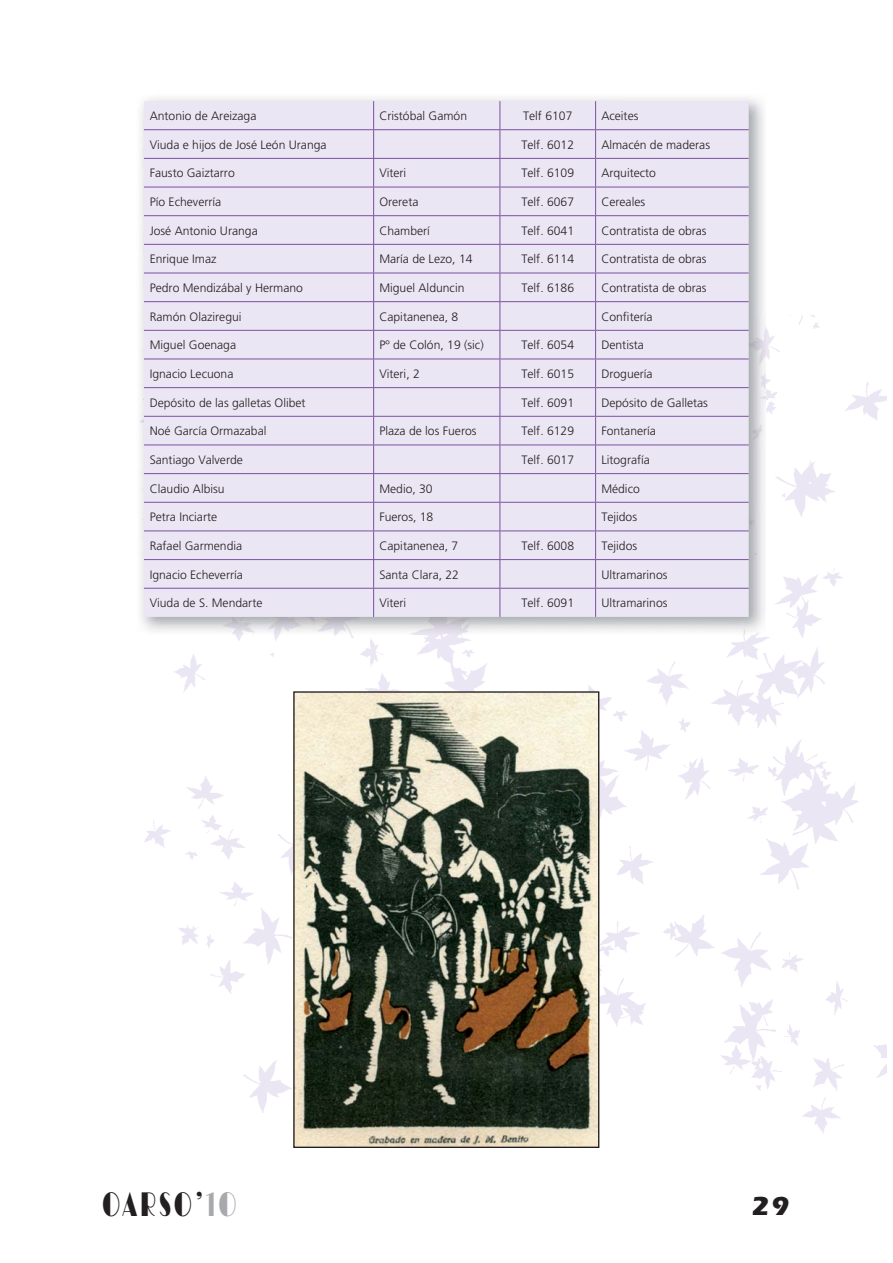
<style>
.page{position:relative;width:893px;height:1263px;background:#fff}
.page>*{position:absolute;margin:0;border:0;box-sizing:border-box;transform-origin:0 0}
.t1{font:33.75px "Ritz FLF Cond";letter-spacing:.1em;color:#231f20}
.t2{font:700 27px "Itc Eras";color:#231f20}
.t3{font:300 12.15px "Frutiger";color:#231f20}
.s1{color:#a7a9ac}
</style>
<div class="page">
<img style="left:144px;top:315px;width:742px;height:818px">
<img style="left:139px;top:97px;width:627px;height:537px">
<div style="left:144px;top:101px;width:605px;height:516px;background:#ebe6f3"></div>
<hr style="left:144px;top:129px;width:356px;height:1px;background:#7c51a1">
<hr style="left:500px;top:129px;width:96px;height:1px;background:#7c51a1">
<hr style="left:596px;top:129px;width:153px;height:1px;background:#7c51a1">
<hr style="left:144px;top:158px;width:356px;height:1px;background:#7c51a1">
<hr style="left:500px;top:158px;width:96px;height:1px;background:#7c51a1">
<hr style="left:596px;top:158px;width:153px;height:1px;background:#7c51a1">
<hr style="left:144px;top:187px;width:356px;height:1px;background:#7c51a1">
<hr style="left:500px;top:187px;width:96px;height:1px;background:#7c51a1">
<hr style="left:596px;top:187px;width:153px;height:1px;background:#7c51a1">
<hr style="left:144px;top:215px;width:356px;height:1px;background:#7c51a1">
<hr style="left:500px;top:215px;width:96px;height:1px;background:#7c51a1">
<hr style="left:596px;top:215px;width:153px;height:1px;background:#7c51a1">
<hr style="left:144px;top:244px;width:356px;height:1px;background:#7c51a1">
<hr style="left:500px;top:244px;width:96px;height:1px;background:#7c51a1">
<hr style="left:596px;top:244px;width:153px;height:1px;background:#7c51a1">
<hr style="left:144px;top:273px;width:356px;height:1px;background:#7c51a1">
<hr style="left:500px;top:273px;width:96px;height:1px;background:#7c51a1">
<hr style="left:596px;top:273px;width:153px;height:1px;background:#7c51a1">
<hr style="left:144px;top:301px;width:356px;height:1px;background:#7c51a1">
<hr style="left:500px;top:301px;width:96px;height:1px;background:#7c51a1">
<hr style="left:596px;top:301px;width:153px;height:1px;background:#7c51a1">
<hr style="left:144px;top:330px;width:356px;height:1px;background:#7c51a1">
<hr style="left:500px;top:330px;width:96px;height:1px;background:#7c51a1">
<hr style="left:596px;top:330px;width:153px;height:1px;background:#7c51a1">
<hr style="left:144px;top:359px;width:356px;height:1px;background:#7c51a1">
<hr style="left:500px;top:359px;width:96px;height:1px;background:#7c51a1">
<hr style="left:596px;top:359px;width:153px;height:1px;background:#7c51a1">
<hr style="left:144px;top:387px;width:356px;height:1px;background:#7c51a1">
<hr style="left:500px;top:387px;width:96px;height:1px;background:#7c51a1">
<hr style="left:596px;top:387px;width:153px;height:1px;background:#7c51a1">
<hr style="left:144px;top:416px;width:356px;height:1px;background:#7c51a1">
<hr style="left:500px;top:416px;width:96px;height:1px;background:#7c51a1">
<hr style="left:596px;top:416px;width:153px;height:1px;background:#7c51a1">
<hr style="left:144px;top:445px;width:356px;height:1px;background:#7c51a1">
<hr style="left:500px;top:445px;width:96px;height:1px;background:#7c51a1">
<hr style="left:596px;top:445px;width:153px;height:1px;background:#7c51a1">
<hr style="left:144px;top:473px;width:356px;height:1px;background:#7c51a1">
<hr style="left:500px;top:473px;width:96px;height:1px;background:#7c51a1">
<hr style="left:596px;top:473px;width:153px;height:1px;background:#7c51a1">
<hr style="left:144px;top:502px;width:356px;height:1px;background:#7c51a1">
<hr style="left:500px;top:502px;width:96px;height:1px;background:#7c51a1">
<hr style="left:596px;top:502px;width:153px;height:1px;background:#7c51a1">
<hr style="left:144px;top:531px;width:356px;height:1px;background:#7c51a1">
<hr style="left:500px;top:531px;width:96px;height:1px;background:#7c51a1">
<hr style="left:596px;top:531px;width:153px;height:1px;background:#7c51a1">
<hr style="left:144px;top:559px;width:356px;height:1px;background:#7c51a1">
<hr style="left:500px;top:559px;width:96px;height:1px;background:#7c51a1">
<hr style="left:596px;top:559px;width:153px;height:1px;background:#7c51a1">
<hr style="left:144px;top:588px;width:356px;height:1px;background:#7c51a1">
<svg style="left:373px;top:101px;width:1px;height:516px"></svg>
<hr style="left:500px;top:588px;width:96px;height:1px;background:#7c51a1">
<svg style="left:500px;top:101px;width:1px;height:516px"></svg>
<hr style="left:596px;top:588px;width:153px;height:1px;background:#7c51a1">
<svg style="left:595px;top:101px;width:1px;height:516px"></svg>
<img style="left:295px;top:693px;width:302px;height:453px">
<div style="left:293px;top:691px;width:306px;height:457px;border:1px solid #231f20"></div>
<p class="t3" style="left:150px;top:111px;width:108px">Antonio de Areizaga</p>
<p class="t3" style="left:379px;top:111px;width:89px">Cristóbal Gamón</p>
<p class="t3" style="left:523px;top:111px;width:51px">Telf 6107</p>
<p class="t3" style="left:601px;top:111px;width:39px">Aceites</p>
<p class="t3" style="left:150px;top:140px;width:178px">Viuda e hijos de José León Uranga</p>
<p class="t3" style="left:521px;top:140px;width:54px">Telf. 6012</p>
<p class="t3" style="left:601px;top:140px;width:110px">Almacén de maderas</p>
<p class="t3" style="left:150px;top:168px;width:87px">Fausto Gaiztarro</p>
<p class="t3" style="left:379px;top:168px;width:28px">Viteri</p>
<p class="t3" style="left:521px;top:168px;width:54px">Telf. 6109</p>
<p class="t3" style="left:601px;top:168px;width:56px">Arquitecto</p>
<p class="t3" style="left:150px;top:197px;width:73px">Pío Echeverría</p>
<p class="t3" style="left:379px;top:197px;width:41px">Orereta</p>
<p class="t3" style="left:521px;top:197px;width:54px">Telf. 6067</p>
<p class="t3" style="left:601px;top:197px;width:45px">Cereales</p>
<p class="t3" style="left:150px;top:226px;width:110px">José Antonio Uranga</p>
<p class="t3" style="left:379px;top:226px;width:52px">Chamberí</p>
<p class="t3" style="left:521px;top:226px;width:54px">Telf. 6041</p>
<p class="t3" style="left:601px;top:226px;width:107px">Contratista de obras</p>
<p class="t3" style="left:150px;top:254px;width:68px">Enrique Imaz</p>
<p class="t3" style="left:379px;top:254px;width:95px">María de Lezo, 14</p>
<p class="t3" style="left:521px;top:254px;width:54px">Telf. 6114</p>
<p class="t3" style="left:601px;top:254px;width:107px">Contratista de obras</p>
<p class="t3" style="left:150px;top:283px;width:155px">Pedro Mendizábal y Hermano</p>
<p class="t3" style="left:379px;top:283px;width:87px">Miguel Alduncin</p>
<p class="t3" style="left:521px;top:283px;width:54px">Telf. 6186</p>
<p class="t3" style="left:601px;top:283px;width:107px">Contratista de obras</p>
<p class="t3" style="left:150px;top:312px;width:93px">Ramón Olaziregui</p>
<p class="t3" style="left:379px;top:312px;width:80px">Capitanenea, 8</p>
<p class="t3" style="left:601px;top:312px;width:53px">Confitería</p>
<p class="t3" style="left:150px;top:340px;width:88px">Miguel Goenaga</p>
<p class="t3" style="left:379px;top:340px;width:106px">Pº de Colón, 19 (sic)</p>
<p class="t3" style="left:521px;top:340px;width:54px">Telf. 6054</p>
<p class="t3" style="left:601px;top:340px;width:44px">Dentista</p>
<p class="t3" style="left:150px;top:369px;width:85px">Ignacio Lecuona</p>
<p class="t3" style="left:379px;top:369px;width:42px">Viteri, 2</p>
<p class="t3" style="left:521px;top:369px;width:54px">Telf. 6015</p>
<p class="t3" style="left:601px;top:369px;width:53px">Droguería</p>
<p class="t3" style="left:150px;top:398px;width:157px">Depósito de las galletas Olibet</p>
<p class="t3" style="left:521px;top:398px;width:54px">Telf. 6091</p>
<p class="t3" style="left:601px;top:398px;width:108px">Depósito de Galletas</p>
<p class="t3" style="left:150px;top:426px;width:118px">Noé García Ormazabal</p>
<p class="t3" style="left:379px;top:426px;width:99px">Plaza de los Fueros</p>
<p class="t3" style="left:521px;top:426px;width:54px">Telf. 6129</p>
<p class="t3" style="left:601px;top:426px;width:56px">Fontanería</p>
<p class="t3" style="left:150px;top:455px;width:95px">Santiago Valverde</p>
<p class="t3" style="left:521px;top:455px;width:54px">Telf. 6017</p>
<p class="t3" style="left:601px;top:455px;width:50px">Litografía</p>
<p class="t3" style="left:150px;top:484px;width:76px">Claudio Albisu</p>
<p class="t3" style="left:379px;top:484px;width:55px">Medio, 30</p>
<p class="t3" style="left:601px;top:484px;width:40px">Médico</p>
<p class="t3" style="left:150px;top:512px;width:69px">Petra Inciarte</p>
<p class="t3" style="left:379px;top:512px;width:56px">Fueros, 18</p>
<p class="t3" style="left:601px;top:512px;width:37px">Tejidos</p>
<p class="t3" style="left:150px;top:541px;width:94px">Rafael Garmendia</p>
<p class="t3" style="left:379px;top:541px;width:80px">Capitanenea, 7</p>
<p class="t3" style="left:521px;top:541px;width:54px">Telf. 6008</p>
<p class="t3" style="left:601px;top:541px;width:37px">Tejidos</p>
<p class="t3" style="left:150px;top:570px;width:95px">Ignacio Echeverría</p>
<p class="t3" style="left:379px;top:570px;width:81px">Santa Clara, 22</p>
<p class="t3" style="left:601px;top:570px;width:68px">Ultramarinos</p>
<p class="t3" style="left:150px;top:598px;width:114px">Viuda de S. Mendarte</p>
<p class="t3" style="left:379px;top:598px;width:28px">Viteri</p>
<p class="t3" style="left:521px;top:598px;width:54px">Telf. 6091</p>
<p class="t3" style="left:601px;top:598px;width:68px">Ultramarinos</p>
<h1 class="t1" style="left:103px;top:1185px;width:135px">OARSO’<span class="s1">10</span></h1>
<h2 class="t2" style="left:751px;top:1197px;width:40px">29</h2>
</div>
